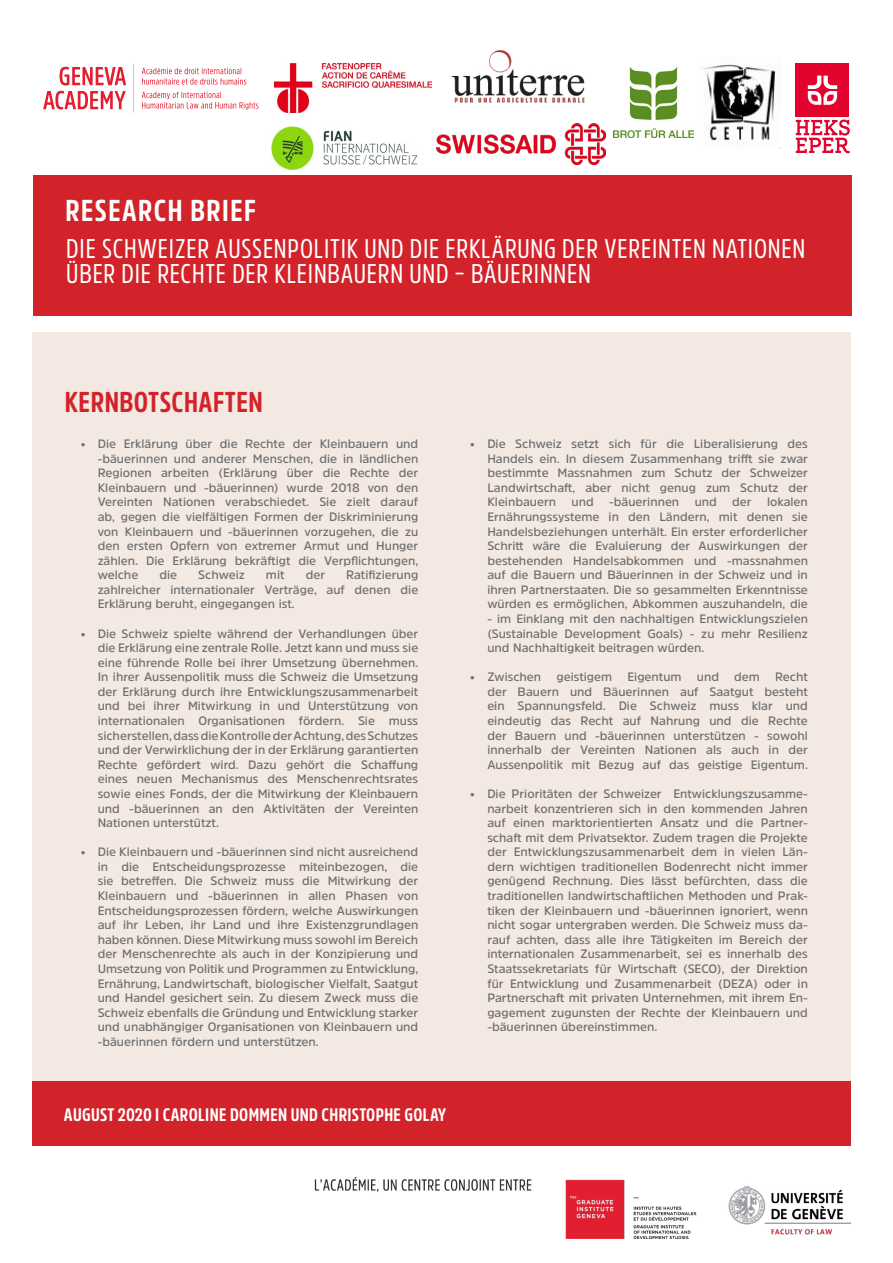
<style>
.page{position:relative;width:893px;height:1263px;background:#fff}
.page>*{position:absolute;margin:0;border:0;box-sizing:border-box;transform-origin:0 0}
.t1{font:700 30px "Amsi Pro Cond";letter-spacing:.05em;color:#fff}
.t2{font:700 28.5px "Amsi Pro Cond";letter-spacing:.02em;color:#d2232a}
.t3{font:27px/25.5px "Amsi Pro Cond";letter-spacing:.03em;color:#fff}
.t4{font:700 18px "Amsi Pro Cond";letter-spacing:.02em;color:#fff}
.t5{font:600 12.15px/14.5px "Amsi Pro";color:#6d6e71;text-align:justify}
</style>
<div class="page">
<svg style="left:142px;top:68px;width:104px;height:17px"></svg>
<svg style="left:142px;top:92px;width:116px;height:18px"></svg>
<svg style="left:43px;top:91px;width:83px;height:18px"></svg>
<svg style="left:60px;top:67px;width:66px;height:18px"></svg>
<div style="left:32px;top:333px;width:818px;height:749px;background:#f4e8e2"></div>
<div style="left:33px;top:175px;width:819px;height:141px;background:#d2232a"></div>
<div style="left:32px;top:1082px;width:818px;height:64px;background:#d2232a"></div>
<img style="left:275px;top:64px;width:156px;height:49px">
<img style="left:614px;top:67px;width:79px;height:71px">
<img style="left:701px;top:64px;width:77px;height:82px">
<img style="left:271px;top:127px;width:147px;height:42px">
<div style="left:796px;top:64px;width:53px;height:53px;background:#e3032e"></div>
<svg style="left:808px;top:76px;width:29px;height:29px"></svg>
<svg style="left:796px;top:119px;width:54px;height:34px"></svg>
<img style="left:436px;top:123px;width:169px;height:41px">
<img style="left:451px;top:50px;width:134px;height:53px">
<img style="left:315px;top:1177px;width:535px;height:62px">
<h1 class="t1" style="left:64px;top:184px;width:192px">RESEARCH BRIEF</h1>
<h1 class="t1" style="left:66px;top:190px;width:192px">RESEARCH BRIEF</h1>
<h3 class="t3" style="left:66px;top:235px;width:740px">DIE SCHWEIZER AUSSENPOLITIK UND DIE ERKLÄRUNG DER VEREINTEN NATIONEN<br>ÜBER DIE RECHTE DER KLEINBAUERN UND – BÄUERINNEN</h3>
<h2 class="t2" style="left:65px;top:382px;width:200px">KERNBOTSCHAFTEN</h2>
<p class="t5" style="left:98px;top:436px;width:322px;text-indent:-17px">• Die Erklärung über die Rechte der Kleinbauern und -bäuerinnen und anderer Menschen, die in ländlichen Regionen arbeiten (Erklärung über die Rechte der Kleinbauern und -bäuerinnen) wurde 2018 von den Vereinten Nationen verabschiedet. Sie zielt darauf ab, gegen die vielfältigen Formen der Diskriminierung von Kleinbauern und -bäuerinnen vorzugehen, die zu den ersten Opfern von extremer Armut und Hunger zählen. Die Erklärung bekräftigt die Verpflichtungen, welche</p>
<p class="t5" style="left:159px;top:567px;width:19px">die</p>
<p class="t5" style="left:198px;top:567px;width:48px">Schweiz</p>
<p class="t5" style="left:266px;top:567px;width:20px">mit</p>
<p class="t5" style="left:306px;top:567px;width:21px">der</p>
<p class="t5" style="left:98px;top:567px;width:322px;text-indent:248px">Ratifizierung zahlreicher internationaler Verträge, auf denen die Erklärung beruht, eingegangen ist.</p>
<p class="t5" style="left:98px;top:626px;width:322px;text-indent:-17px">• Die Schweiz spielte während der Verhandlungen über die Erklärung eine zentrale Rolle. Jetzt kann und muss sie eine führende Rolle bei ihrer Umsetzung übernehmen.<br>In ihrer Aussenpolitik muss die Schweiz die Umsetzung der Erklärung durch ihre Entwicklungszusammenarbeit und bei ihrer Mitwirkung in und Unterstützung von internationalen Organisationen fördern. Sie muss sicherstellen, dass die Kontrolle der Achtung, des Schutzes und der Verwirklichung der in der Erklärung garantierten Rechte gefördert wird. Dazu gehört die Schaffung eines neuen Mechanismus des Menschenrechtsrates sowie eines Fonds, der die Mitwirkung der Kleinbauern und -bäuerinnen an den Aktivitäten der Vereinten Nationen unterstützt.</p>
<p class="t5" style="left:98px;top:844px;width:322px;text-indent:-17px">• Die Kleinbauern und -bäuerinnen sind nicht ausreichend in die Entscheidungsprozesse miteinbezogen, die sie betreffen. Die Schweiz muss die Mitwirkung der Kleinbauern und -bäuerinnen in allen Phasen von Entscheidungsprozessen fördern, welche Auswirkungen auf ihr Leben, ihr Land und ihre Existenzgrundlagen haben können. Diese Mitwirkung muss sowohl im Bereich der Menschenrechte als auch in der Konzipierung und Umsetzung von Politik und Programmen zu Entwicklung, Ernährung, Landwirtschaft, biologischer Vielfalt, Saatgut und Handel gesichert sein. Zu diesem Zweck muss die Schweiz ebenfalls die Gründung und Entwicklung starker und unabhängiger Organisationen von Kleinbauern und -bäuerinnen fördern und unterstützen.</p>
<h3 class="t4" style="left:64px;top:1103px;width:384px">AUGUST 2020 I CAROLINE DOMMEN UND CHRISTOPHE GOLAY</h3>
<p class="t5" style="left:487px;top:436px;width:322px;text-indent:-17px">• Die Schweiz setzt sich für die Liberalisierung des Handels ein. In diesem Zusammenhang trifft sie zwar bestimmte Massnahmen zum Schutz der Schweizer Landwirtschaft, aber nicht genug zum Schutz der Kleinbauern</p>
<p class="t5" style="left:487px;top:494px;width:322px;text-indent:280px">lokalen Ernährungssysteme in den Ländern, mit denen sie Handelsbeziehungen unterhält. Ein erster erforderlicher Schritt wäre die Evaluierung der Auswirkungen der bestehenden Handelsabkommen und -massnahmen auf die Bauern und Bäuerinnen in der Schweiz und in ihren Partnerstaaten. Die so gesammelten Erkenntnisse würden es ermöglichen, Abkommen auszuhandeln, die</p>
<p class="t5" style="left:487px;top:611px;width:322px">- im Einklang mit den nachhaltigen Entwicklungszielen (Sustainable Development Goals) - zu mehr Resilienz und Nachhaltigkeit beitragen würden.</p>
<p class="t5" style="left:487px;top:669px;width:322px;text-indent:-17px">• Zwischen geistigem Eigentum und dem Recht der Bauern und Bäuerinnen auf Saatgut besteht ein Spannungsfeld. Die Schweiz muss klar und eindeutig das Recht auf Nahrung und die Rechte der Bauern und -bäuerinnen unterstützen - sowohl innerhalb der Vereinten Nationen als auch in der Aussenpolitik mit Bezug auf das geistige Eigentum.</p>
<p class="t5" style="left:487px;top:786px;width:322px;text-indent:-17px">• Die Prioritäten der Schweizer Entwicklungszusamme&shy;narbeit konzentrieren sich in den kommenden Jahren auf einen marktorientierten Ansatz und die Partner&shy;schaft mit dem Privatsektor. Zudem tragen die Projekte der Entwicklungszusammenarbeit dem in vielen Län&shy;dern wichtigen traditionellen Bodenrecht nicht immer genügend Rechnung. Dies lässt befürchten, dass die traditionellen landwirtschaftlichen Methoden und Prak&shy;tiken der Kleinbauern und -bäuerinnen ignoriert, wenn nicht sogar untergraben werden. Die Schweiz muss da&shy;rauf achten, dass alle ihre Tätigkeiten im Bereich der internationalen Zusammenarbeit, sei es innerhalb des Staatssekretariats für Wirtschaft (SECO), der Direktion für Entwicklung und Zusammenarbeit (DEZA) oder in Partnerschaft mit privaten Unternehmen, mit ihrem En&shy;gagement zugunsten der Rechte der Kleinbauern und -bäuerinnen übereinstimmen.</p>
<p class="t5" style="left:571px;top:494px;width:24px">und</p>
<p class="t5" style="left:609px;top:494px;width:72px">-bäuerinnen</p>
<p class="t5" style="left:695px;top:494px;width:24px">und</p>
<p class="t5" style="left:732px;top:494px;width:21px">der</p>
</div>
